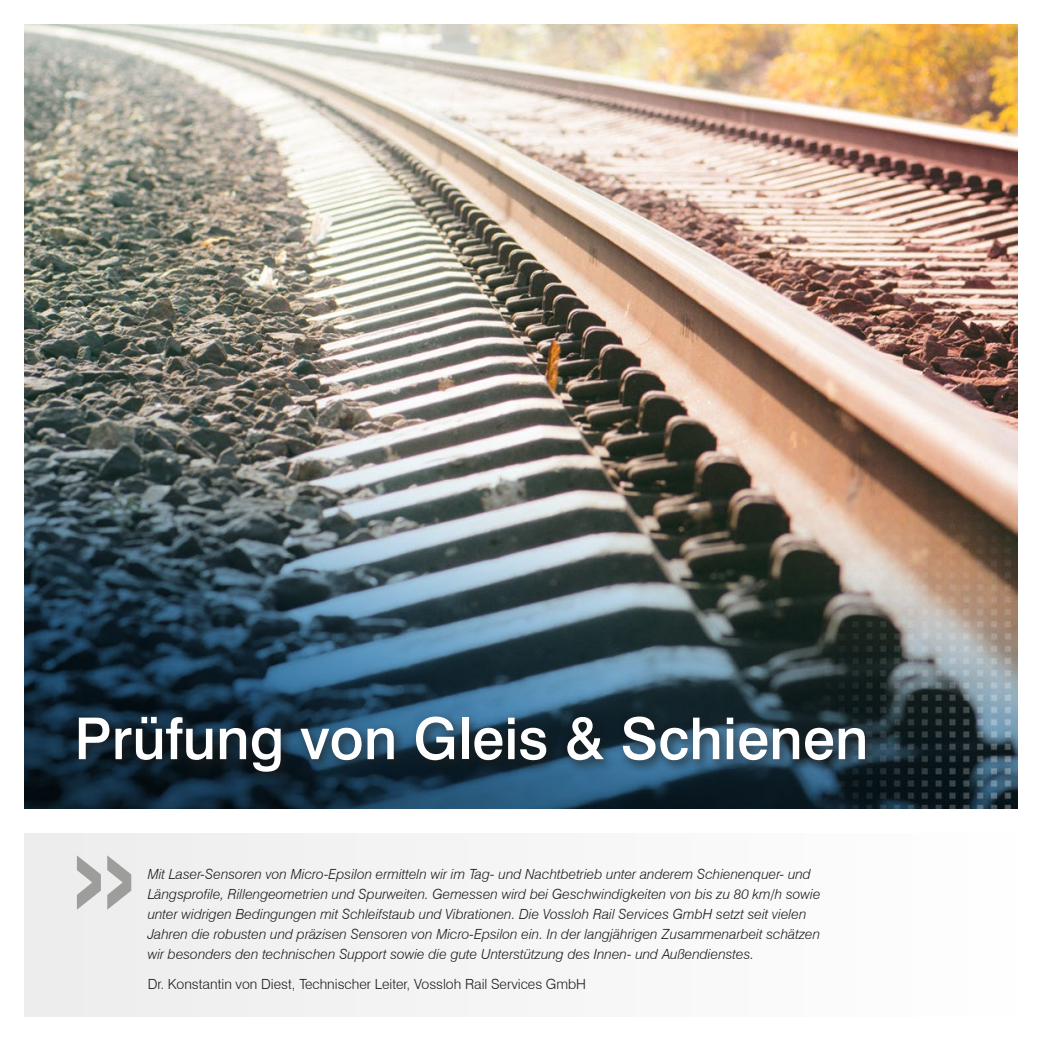
<style>
.page{position:relative;width:1042px;height:1042px;background:#fff}
.page>*{position:absolute;margin:0;border:0;box-sizing:border-box;transform-origin:0 0}
.t1{font:500 57.75px "Swiss 721 BT";color:#fff}
.t2{font:italic 300 14px/20.1px "Swiss 721 BT";color:#1d1d1b}
.t3{font:300 14px "Swiss 721 BT";color:#1d1d1b}
</style>
<div class="page">
<img style="left:25px;top:25px;width:992px;height:784px">
<div style="left:73px;top:710px;width:805px;height:75px;background:#1d1d1b;opacity:.75"></div>
<div style="left:25px;top:833px;width:992px;height:184px;background:#f5f5f5"></div>
<svg style="left:77px;top:855px;width:54px;height:54px"></svg>
<h1 class="t1" style="left:74px;top:703px;width:795px">Prüfung von Gleis &amp; Schienen</h1>
<p class="t2" style="left:148px;top:864px;width:674px">Mit Laser-Sensoren von Micro-Epsilon ermitteln wir im Tag- und Nachtbetrieb unter anderem Schienenquer- und Längsprofile, Rillengeometrien und Spurweiten. Gemessen wird bei Geschwindigkeiten von bis zu 80 km/h sowie unter widrigen Bedingungen mit Schleifstaub und Vibrationen. Die Vossloh Rail Services GmbH setzt seit vielen Jahren die robusten und präzisen Sensoren von Micro-Epsilon ein. In der langjährigen Zusammenarbeit schätzen wir besonders den technischen Support sowie die gute Unterstützung des Innen- und Außendienstes.</p>
<p class="t3" style="left:148px;top:976px;width:440px">Dr. Konstantin von Diest, Technischer Leiter, Vossloh Rail Services GmbH</p>
</div>
